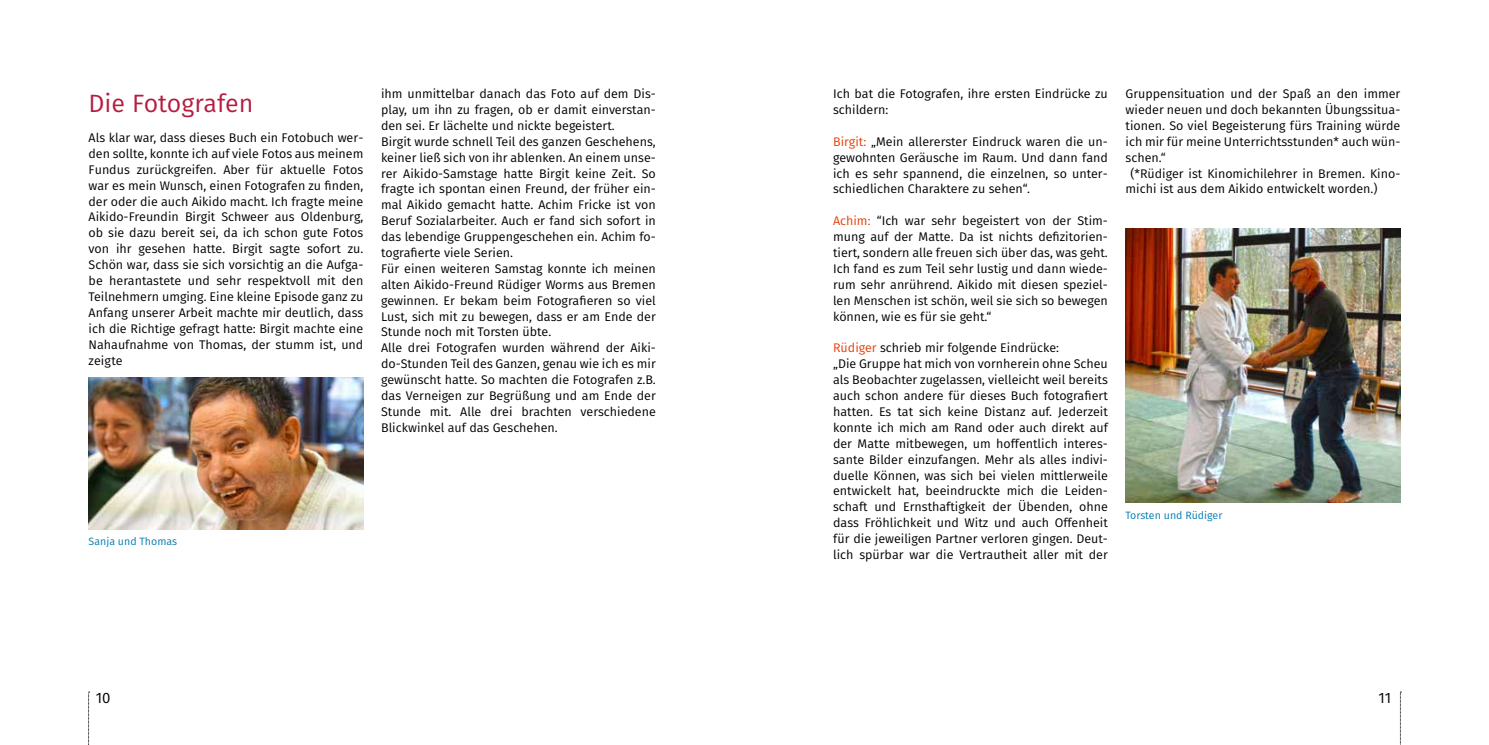
<style>
.page{position:relative;width:1489px;height:745px;background:#fff}
.page>*{position:absolute;margin:0;border:0;box-sizing:border-box;transform-origin:0 0}
.t1{font:25px "Fira Sans";color:#b61c3e}
.t2{font:15px "Fira Sans";color:#000}
.t3{font:12.5px/15.9px "Fira Sans";color:#000;text-align:justify}
.t4{font:10.62px "Fira Sans";color:#007db1}
.s1{color:#e73f0c}
</style>
<div class="page">
<svg style="left:1399px;top:691px;width:2px;height:54px"></svg>
<svg style="left:88px;top:691px;width:2px;height:54px"></svg>
<img style="left:89px;top:377px;width:274px;height:152px">
<img style="left:1125px;top:228px;width:275px;height:274px">
<h1 class="t1" style="left:89px;top:86px;width:166px">Die Fotografen</h1>
<p class="t3" style="left:89px;top:129px;width:276px">Als klar war, dass dieses Buch ein Fotobuch wer&shy;den sollte, konnte ich auf viele Fotos aus meinem Fundus zurückgreifen. Aber für aktuelle Fotos war es mein Wunsch, einen Fotografen zu finden, der oder die auch Aikido macht. Ich fragte meine Aikido-Freundin Birgit Schweer aus Oldenburg, ob sie dazu bereit sei, da ich schon gute Fotos von ihr gesehen hatte. Birgit sagte sofort zu.<br>Schön war, dass sie sich vorsichtig an die Aufga&shy;be herantastete und sehr respektvoll mit den Teilnehmern umging. Eine kleine Episode ganz zu Anfang unserer Arbeit machte mir deutlich, dass ich die Richtige gefragt hatte: Birgit machte eine Nahaufnahme von Thomas, der stumm ist, und zeigte</p>
<p class="t4" style="left:89px;top:534px;width:90px">Sanja und Thomas</p>
<p class="t3" style="left:381px;top:86px;width:276px;text-align:left">ihm unmittelbar danach das Foto auf dem Dis&shy;play, um ihn zu fragen, ob er damit einverstan&shy;den sei. Er lächelte und nickte begeistert.<br>Birgit wurde schnell Teil des ganzen Geschehens, keiner ließ sich von ihr ablenken. An einem unse&shy;rer Aikido-Samstage hatte Birgit keine Zeit. So fragte ich spontan einen Freund, der früher ein&shy;mal Aikido gemacht hatte. Achim Fricke ist von Beruf Sozialarbeiter. Auch er fand sich sofort in das lebendige Gruppengeschehen ein. Achim fo&shy;tografierte viele Serien.<br>Für einen weiteren Samstag konnte ich meinen alten Aikido-Freund Rüdiger Worms aus Bremen gewinnen. Er bekam beim Fotografieren so viel Lust, sich mit zu bewegen, dass er am Ende der Stunde noch mit Torsten übte.<br>Alle drei Fotografen wurden während der Aiki&shy;do-Stunden Teil des Ganzen, genau wie ich es mir gewünscht hatte. So machten die Fotografen z.B. das Verneigen zur Begrüßung und am Ende der Stunde mit. Alle drei brachten verschiedene Blickwinkel auf das Geschehen.</p>
<p class="t3" style="left:833px;top:86px;width:276px">Ich bat die Fotografen, ihre ersten Eindrücke zu schildern:</p>
<p class="t3" style="left:833px;top:133px;width:276px"><span class="s1">Birgit:</span> „Mein allererster Eindruck waren die un&shy;gewohnten Geräusche im Raum. Und dann fand ich es sehr spannend, die einzelnen, so unter&shy;schiedlichen Charaktere zu sehen“.</p>
<p class="t3" style="left:833px;top:213px;width:276px"><span class="s1">Achim:</span> “Ich war sehr begeistert von der Stim&shy;mung auf der Matte. Da ist nichts defizitorien&shy;tiert, sondern alle freuen sich über das, was geht.<br>Ich fand es zum Teil sehr lustig und dann wiede&shy;rum sehr anrührend. Aikido mit diesen speziel&shy;len Menschen ist schön, weil sie sich so bewegen können, wie es für sie geht.“</p>
<p class="t3" style="left:833px;top:340px;width:276px;text-align:left"><span class="s1">Rüdiger</span> schrieb mir folgende Eindrücke:<br>„Die Gruppe hat mich von vornherein ohne Scheu als Beobachter zugelassen, vielleicht weil bereits auch schon andere für dieses Buch fotografiert hatten. Es tat sich keine Distanz auf. Jederzeit konnte ich mich am Rand oder auch direkt auf der Matte mitbewegen, um hoffentlich interes&shy;sante Bilder einzufangen. Mehr als alles indivi&shy;duelle Können, was sich bei vielen mittlerweile entwickelt hat, beeindruckte mich die Leiden&shy;schaft und Ernsthaftigkeit der Übenden, ohne dass Fröhlichkeit und Witz und auch Offenheit für die jeweiligen Partner verloren gingen. Deut&shy;lich spürbar war die Vertrautheit aller mit der</p>
<p class="t3" style="left:1125px;top:86px;width:276px">Gruppensituation und der Spaß an den immer</p>
<p class="t3" style="left:1125px;top:102px;width:276px">wieder neuen und doch bekannten Übungssitua-</p>
<p class="t3" style="left:1125px;top:117px;width:276px">tionen. So viel Begeisterung fürs Training würde</p>
<p class="t3" style="left:1125px;top:133px;width:276px">ich mir für meine Unterrichtsstunden* auch wün-</p>
<p class="t3" style="left:1125px;top:149px;width:42px">schen.“</p>
<p class="t3" style="left:1130px;top:165px;width:271px">(*Rüdiger ist Kinomichilehrer in Bremen. Kino-</p>
<p class="t3" style="left:1125px;top:181px;width:253px">michi ist aus dem Aikido entwickelt worden.)</p>
<p class="t4" style="left:1125px;top:507px;width:98px">Torsten und Rüdiger</p>
<p class="t2" style="left:96px;top:686px;width:16px">10</p>
<p class="t2" style="left:1378px;top:686px;width:14px">11</p>
</div>
